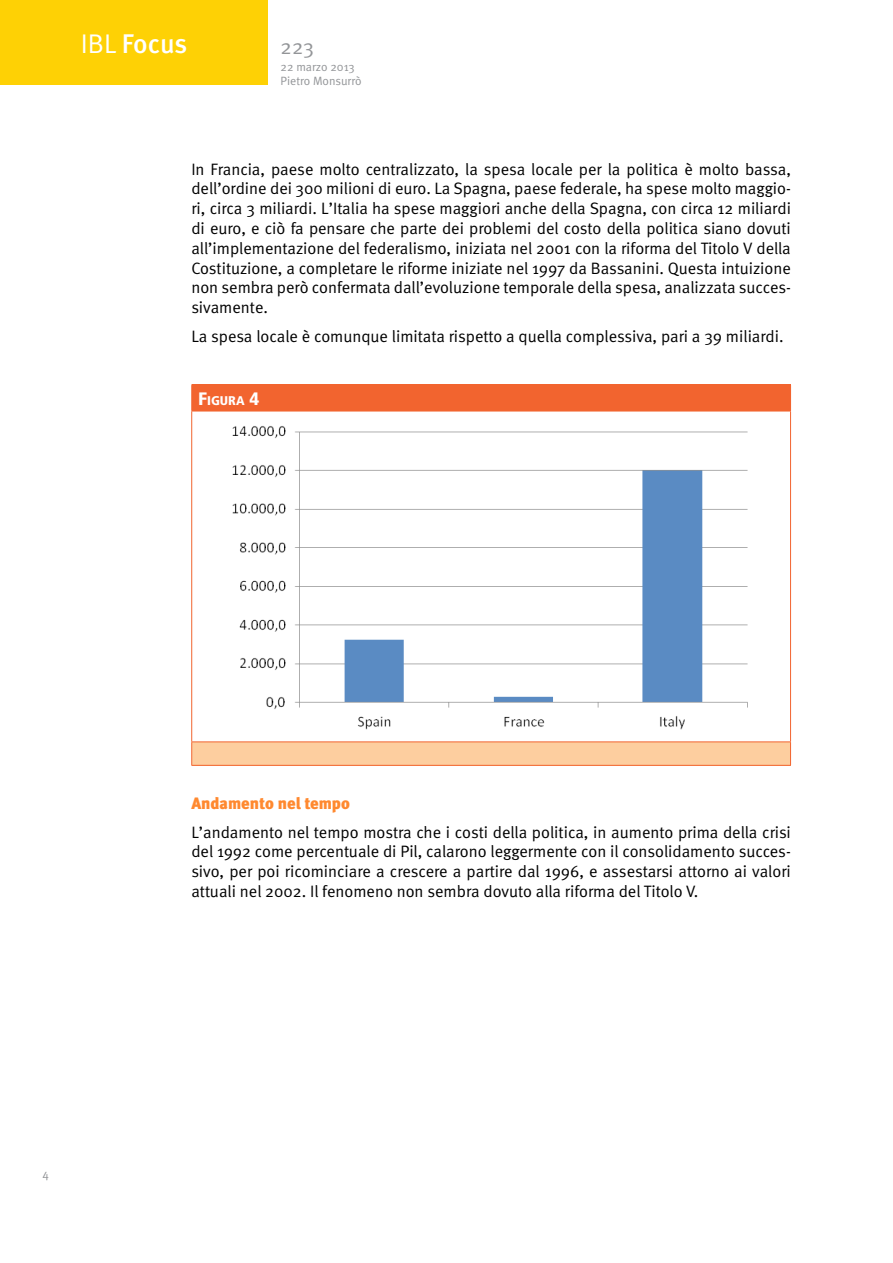
<style>
.page{position:relative;width:893px;height:1263px;background:#fff}
.page>*{position:absolute;margin:0;border:0;box-sizing:border-box;transform-origin:0 0}
.t1{font:500 27px "Meta";letter-spacing:-.005em;color:#fff}
.t2{font:21px "Meta Normal";color:#939598}
.Body{font:16.5px/19.8px "Meta Normal";color:#000;text-align:justify}
.Paragraph_1{font:16.5px "Meta Black LF";color:#ff892f}
.Dida_Number{font:900 condensed 12.6px "Frutiger LT Std";color:#fff;scale:1.05 1}
.t3{font:12px "Meta Normal";color:#939598}
.s1{font-family:"Meta Normal";font-weight:400}
.s2{font-size:18px}
</style>
<div class="page">
<div style="left:0;top:0;width:268px;height:85px;background:#fed105"></div>
<div style="left:192px;top:385px;width:598px;height:26px;background:#f2642f"></div>
<div style="left:192px;top:742px;width:598px;height:23px;background:#fdce9f"></div>
<hr style="left:191px;top:411px;width:600px;height:1px;background:#f2642f">
<hr style="left:191px;top:741px;width:600px;height:1px;background:#f2642f">
<hr style="left:191px;top:384px;width:600px;height:1px;background:#f2642f">
<svg style="left:191px;top:385px;width:1px;height:26px"></svg>
<svg style="left:790px;top:385px;width:1px;height:26px"></svg>
<hr style="left:191px;top:411px;width:1px;height:330px;background:#f2642f">
<hr style="left:790px;top:411px;width:1px;height:330px;background:#f2642f">
<svg style="left:191px;top:742px;width:1px;height:23px"></svg>
<svg style="left:790px;top:742px;width:1px;height:23px"></svg>
<hr style="left:191px;top:765px;width:600px;height:1px;background:#f2642f">
<img style="left:232px;top:426px;width:516px;height:304px">
<h1 class="t1" style="left:81px;top:27px;width:108px"><span class="s1">IBL</span> Focus</h1>
<p class="t2" style="left:281px;top:34px;width:35px">223</p>
<p class="t3" style="left:281px;top:60px;width:76px">22 marzo 2013</p>
<p class="t3" style="left:281px;top:74px;width:82px">Pietro Monsurrò</p>
<p class="Body" style="left:191px;top:159px;width:601px">In Francia, paese molto centralizzato, la spesa locale per la politica è molto bassa, dell’ordine dei 300 milioni di euro. La Spagna, paese federale, ha spese molto maggio&shy;ri, circa 3 miliardi. L’Italia ha spese maggiori anche della Spagna, con circa 12 miliardi di euro, e ciò fa pensare che parte dei problemi del costo della politica siano dovuti all’implementazione del federalismo, iniziata nel 2001 con la riforma del Titolo V della Costituzione, a completare le riforme iniziate nel 1997 da Bassanini. Questa intuizione non sembra però confermata dall’evoluzione temporale della spesa, analizzata succes&shy;sivamente.</p>
<p class="Body" style="left:191px;top:326px;width:594px">La spesa locale è comunque limitata rispetto a quella complessiva, pari a 39 miliardi.</p>
<p class="Dida_Number" style="left:198px;top:393px;width:60px"><span class="s2">F</span>IGURA <span class="s2">4</span></p>
<p class="t3" style="left:43px;top:1167px;width:8px">4</p>
<p class="Paragraph_1" style="left:191px;top:794px;width:160px">Andamento nel tempo</p>
<p class="Body" style="left:191px;top:822px;width:601px">L’andamento nel tempo mostra che i costi della politica, in aumento prima della crisi del 1992 come percentuale di Pil, calarono leggermente con il consolidamento succes&shy;sivo, per poi ricominciare a crescere a partire dal 1996, e assestarsi attorno ai valori attuali nel 2002. Il fenomeno non sembra dovuto alla riforma del Titolo V.</p>
</div>
